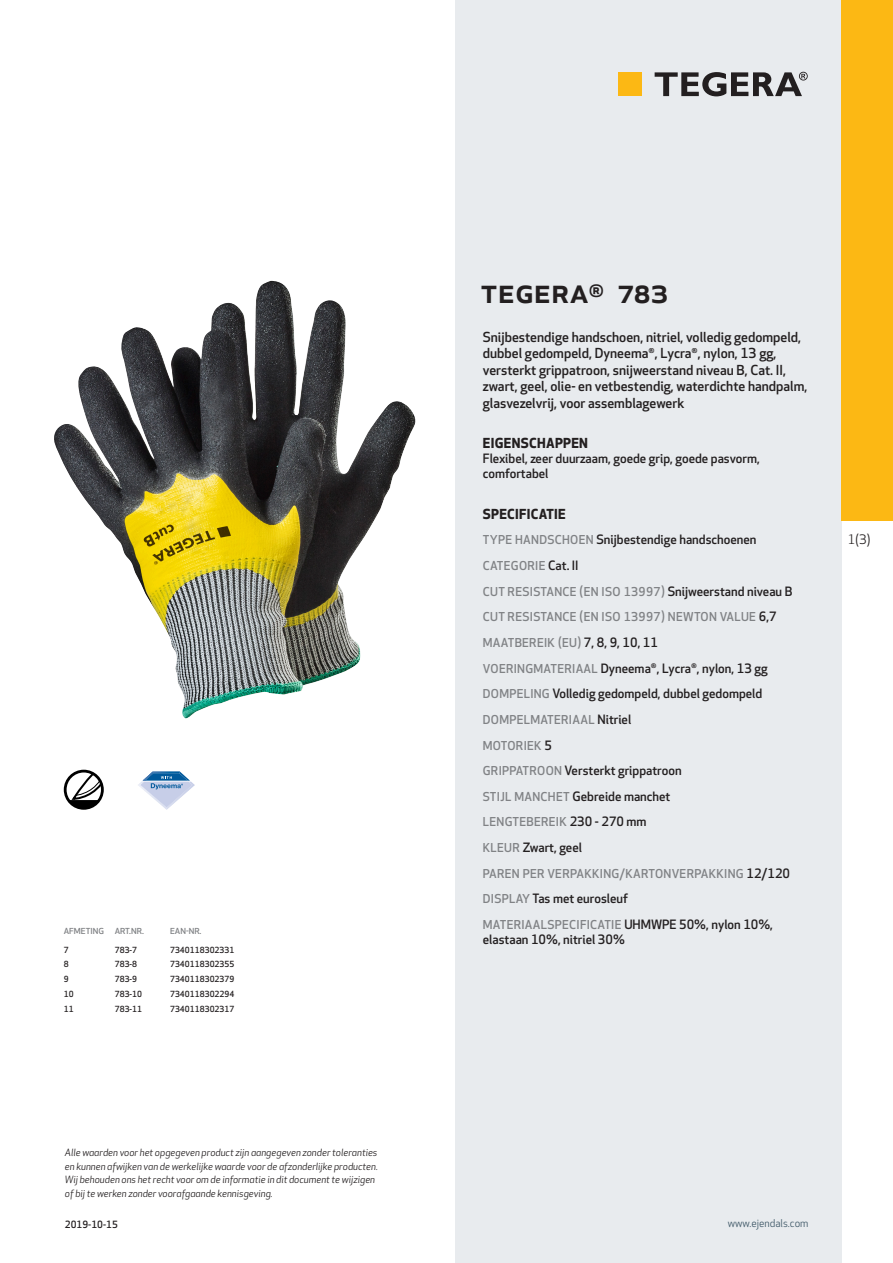
<style>
.page{position:relative;width:893px;height:1263px;background:#fff}
.page>*{position:absolute;margin:0;border:0;box-sizing:border-box;transform-origin:0 0}
.prodname{font:500 34.5px "Apex New";color:#231f20}
.Funktion_body{font:500 13.5px/16.5px "Apex New";color:#231f20}
.Funktion_body-2{font:700 13.5px "Apex New";letter-spacing:.025em;color:#231f20}
.t1{font:12.75px "Apex New";color:#231f20}
.Funktion_body-3{font:500 12.6px/15px "Apex New";color:#231f20}
.Funktion_body-4{font:500 12px "Apex New";letter-spacing:.025em;color:#808285}
.t2{font:10.5px "Apex New";color:#405968}
.t3{font:italic 9.75px/13.5px "Apex New";color:#231f20}
.Sidfot_datum{font:500 9.75px "Apex New";color:#231f20}
.ArticleTable_body{font:500 8.25px "Apex New";color:#231f20}
.ArticeTable_header{font:500 8.1px "Apex New";color:#808285;scale:1.06 1}
.s1{font-size:12px;color:#808285}
.s2{font-size:12.6px;color:#231f20}
</style>
<div class="page">
<div style="left:455px;top:0;width:387px;height:1263px;background:#e8ebee"></div>
<div style="left:842px;top:0;width:51px;height:520px;background:#fcb814"></div>
<img style="left:54px;top:281px;width:307px;height:437px">
<div style="left:618px;top:72px;width:24px;height:24px;background:#fcb814"></div>
<svg style="left:655px;top:72px;width:153px;height:24px"></svg>
<svg style="left:64px;top:770px;width:40px;height:40px"></svg>
<svg style="left:138px;top:771px;width:57px;height:39px"></svg>
<p class="ArticeTable_header" style="left:64px;top:925px;width:39px">AFMETING</p>
<p class="ArticeTable_header" style="left:115px;top:925px;width:29px">ART.NR.</p>
<p class="ArticeTable_header" style="left:170px;top:925px;width:31px">EAN-NR.</p>
<p class="ArticleTable_body" style="left:64px;top:944px;width:6px">7</p>
<p class="ArticleTable_body" style="left:115px;top:944px;width:24px">783-7</p>
<p class="ArticleTable_body" style="left:170px;top:944px;width:66px">7340118302331</p>
<p class="ArticleTable_body" style="left:64px;top:959px;width:6px">8</p>
<p class="ArticleTable_body" style="left:115px;top:959px;width:24px">783-8</p>
<p class="ArticleTable_body" style="left:170px;top:959px;width:66px">7340118302355</p>
<p class="ArticleTable_body" style="left:64px;top:973px;width:6px">9</p>
<p class="ArticleTable_body" style="left:115px;top:973px;width:24px">783-9</p>
<p class="ArticleTable_body" style="left:170px;top:973px;width:66px">7340118302379</p>
<p class="ArticleTable_body" style="left:64px;top:988px;width:11px">10</p>
<p class="ArticleTable_body" style="left:115px;top:988px;width:29px">783-10</p>
<p class="ArticleTable_body" style="left:170px;top:988px;width:66px">7340118302294</p>
<p class="ArticleTable_body" style="left:64px;top:1003px;width:11px">11</p>
<p class="ArticleTable_body" style="left:115px;top:1003px;width:29px">783-11</p>
<p class="ArticleTable_body" style="left:170px;top:1003px;width:66px">7340118302317</p>
<p class="t3" style="left:65px;top:1146px;width:315px">Alle waarden voor het opgegeven product zijn aangegeven zonder toleranties en kunnen afwijken van de werkelijke waarde voor de afzonderlijke producten.<br>Wij behouden ons het recht voor om de informatie in dit document te wijzigen of bij te werken zonder voorafgaande kennisgeving.</p>
<p class="Sidfot_datum" style="left:65px;top:1218px;width:54px">2019-10-15</p>
<p class="prodname" style="left:480px;top:267px;width:189px">TEGERA<sup>®</sup> 783</p>
<p class="Funktion_body" style="left:483px;top:328px;width:326px">Snijbestendige handschoen, nitriel, volledig gedompeld, dubbel gedompeld, Dyneema<sup>®</sup>, Lycra<sup>®</sup>, nylon, 13 gg, versterkt grippatroon, snijweerstand niveau B, Cat. II, zwart, geel, olie- en vetbestendig, waterdichte handpalm, glasvezelvrij, voor assemblagewerk</p>
<p class="Funktion_body-2" style="left:483px;top:433px;width:107px">EIGENSCHAPPEN</p>
<p class="Funktion_body-3" style="left:483px;top:451px;width:279px">Flexibel, zeer duurzaam, goede grip, goede pasvorm, comfortabel</p>
<p class="Funktion_body-2" style="left:483px;top:504px;width:84px">SPECIFICATIE</p>
<p class="Funktion_body-3" style="left:483px;top:532px;width:275px"><span class="s1">TYPE HANDSCHOEN</span> Snijbestendige handschoenen</p>
<p class="Funktion_body-4" style="left:483px;top:558px;width:97px">CATEGORIE <span class="s2">Cat. II</span></p>
<p class="Funktion_body-4" style="left:483px;top:583px;width:311px">CUT RESISTANCE (EN ISO 13997) <span class="s2">Snijweerstand niveau B</span></p>
<p class="Funktion_body-4" style="left:483px;top:609px;width:295px">CUT RESISTANCE (EN ISO 13997) NEWTON VALUE <span class="s2">6,7</span></p>
<p class="Funktion_body-4" style="left:483px;top:635px;width:177px">MAATBEREIK (EU) <span class="s2">7, 8, 9, 10, 11</span></p>
<p class="Funktion_body-3" style="left:483px;top:660px;width:286px"><span class="s1">VOERINGMATERIAAL</span> Dyneema<sup>®</sup>, Lycra<sup>®</sup>, nylon, 13 gg</p>
<p class="Funktion_body-3" style="left:483px;top:686px;width:281px"><span class="s1">DOMPELING</span> Volledig gedompeld, dubbel gedompeld</p>
<p class="Funktion_body-4" style="left:483px;top:711px;width:150px">DOMPELMATERIAAL <span class="s2">Nitriel</span></p>
<p class="Funktion_body-4" style="left:483px;top:737px;width:71px">MOTORIEK <span class="s2">5</span></p>
<p class="Funktion_body-3" style="left:483px;top:763px;width:200px"><span class="s1">GRIPPATROON</span> Versterkt grippatroon</p>
<p class="Funktion_body-3" style="left:483px;top:788px;width:189px"><span class="s1">STIJL MANCHET</span> Gebreide manchet</p>
<p class="Funktion_body-4" style="left:483px;top:814px;width:165px">LENGTEBEREIK <span class="s2">230 - 270 mm</span></p>
<p class="Funktion_body-3" style="left:483px;top:840px;width:101px"><span class="s1">KLEUR</span> Zwart, geel</p>
<p class="Funktion_body-4" style="left:483px;top:865px;width:309px">PAREN PER VERPAKKING/KARTONVERPAKKING <span class="s2">12/120</span></p>
<p class="Funktion_body-3" style="left:483px;top:891px;width:147px"><span class="s1">DISPLAY</span> Tas met eurosleuf</p>
<p class="Funktion_body-4" style="left:483px;top:916px;width:292px">MATERIAALSPECIFICATIE <span class="s2">UHMWPE 50%, nylon 10%,</span></p>
<p class="Funktion_body-3" style="left:483px;top:932px;width:144px">elastaan 10%, nitriel 30%</p>
<p class="t1" style="left:848px;top:531px;width:24px">1(3)</p>
<p class="t2" style="left:728px;top:1217px;width:82px">www.ejendals.com</p>
</div>
